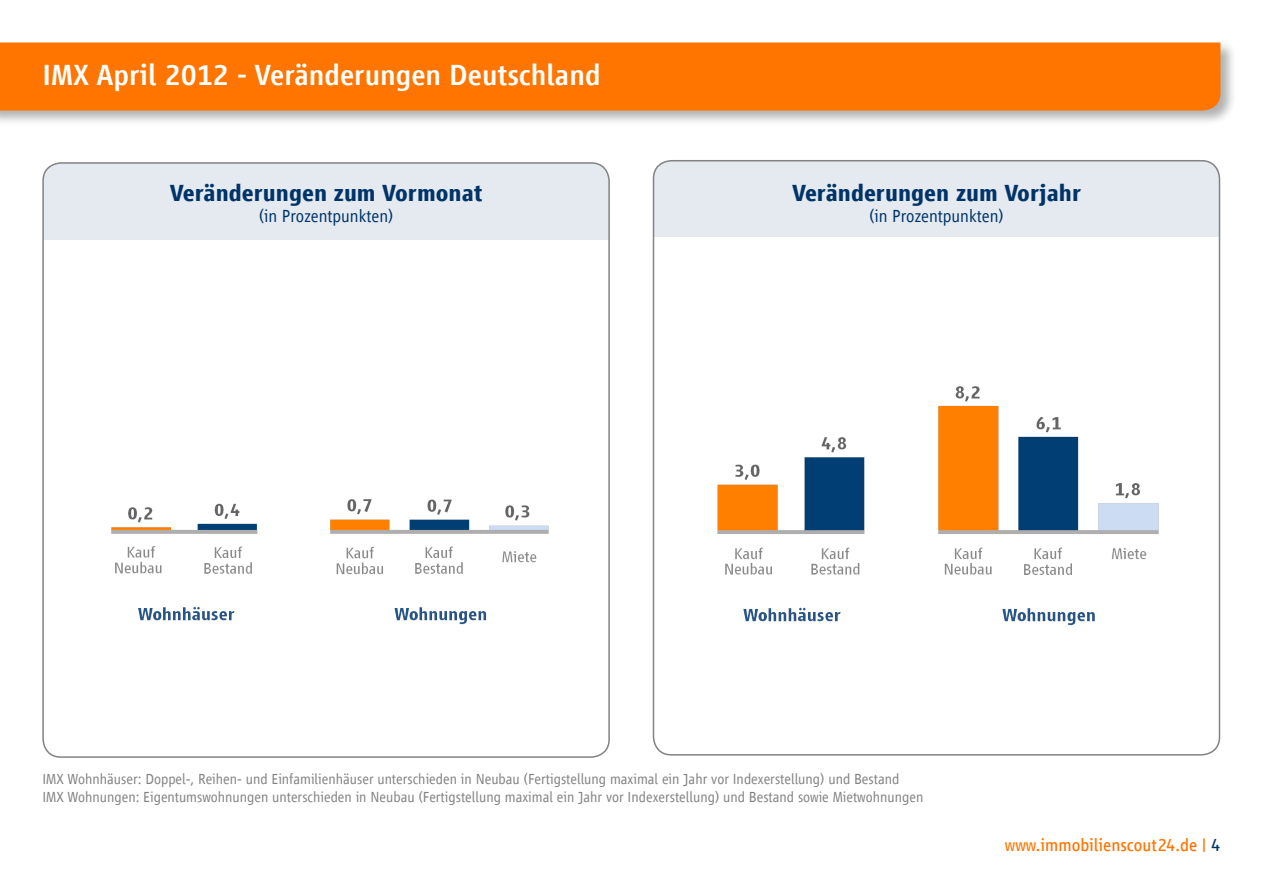
<style>
.page{position:relative;width:1263px;height:893px;background:#fff}
.page>*{position:absolute;margin:0;border:0;box-sizing:border-box;transform-origin:0 0}
.TitlePage{font:500 30px "Scout Vialog";color:#fff}
.t1{font:700 24px "Scout Vialog";color:#003468}
.t2{font:300 18px "Scout Vialog";color:#003468}
.t3{font:18px "Scout Vialog";color:#ff7500}
.t4{font:300 15px "Scout Vialog";color:#828282}
.s1{color:#003468}
</style>
<div class="page">
<div style="left:0;top:40px;width:1236px;height:87px;background:#231f20;opacity:.35"></div>
<div style="left:0;top:43px;width:1220px;height:68px;background:#ff7500"></div>
<div style="left:43px;top:163px;width:566px;height:77px;background:#e5eaf0"></div>
<div style="left:653px;top:161px;width:566px;height:76px;background:#e5eaf0"></div>
<img style="left:111px;top:499px;width:437px;height:126px">
<img style="left:717px;top:386px;width:441px;height:240px">
<p class="TitlePage" style="left:43px;top:59px;width:560px">IMX April 2012 - Veränderungen Deutschland</p>
<p class="t1" style="left:170px;top:179px;width:314px">Veränderungen zum Vormonat</p>
<p class="t2" style="left:259px;top:206px;width:136px">(in Prozentpunkten)</p>
<p class="t1" style="left:792px;top:179px;width:291px">Veränderungen zum Vorjahr</p>
<p class="t2" style="left:869px;top:206px;width:136px">(in Prozentpunkten)</p>
<p class="t4" style="left:43px;top:771px;width:858px">IMX Wohnhäuser: Doppel-, Reihen- und Einfamilienhäuser unterschieden in Neubau (Fertigstellung maximal ein Jahr vor Indexerstellung) und Bestand</p>
<p class="t4" style="left:43px;top:789px;width:882px">IMX Wohnungen: Eigentumswohnungen unterschieden in Neubau (Fertigstellung maximal ein Jahr vor Indexerstellung) und Bestand sowie Mietwohnungen</p>
<p class="t3" style="left:1005px;top:835px;width:217px">www.immobilienscout24.de | <span class="s1">4</span></p>
</div>
